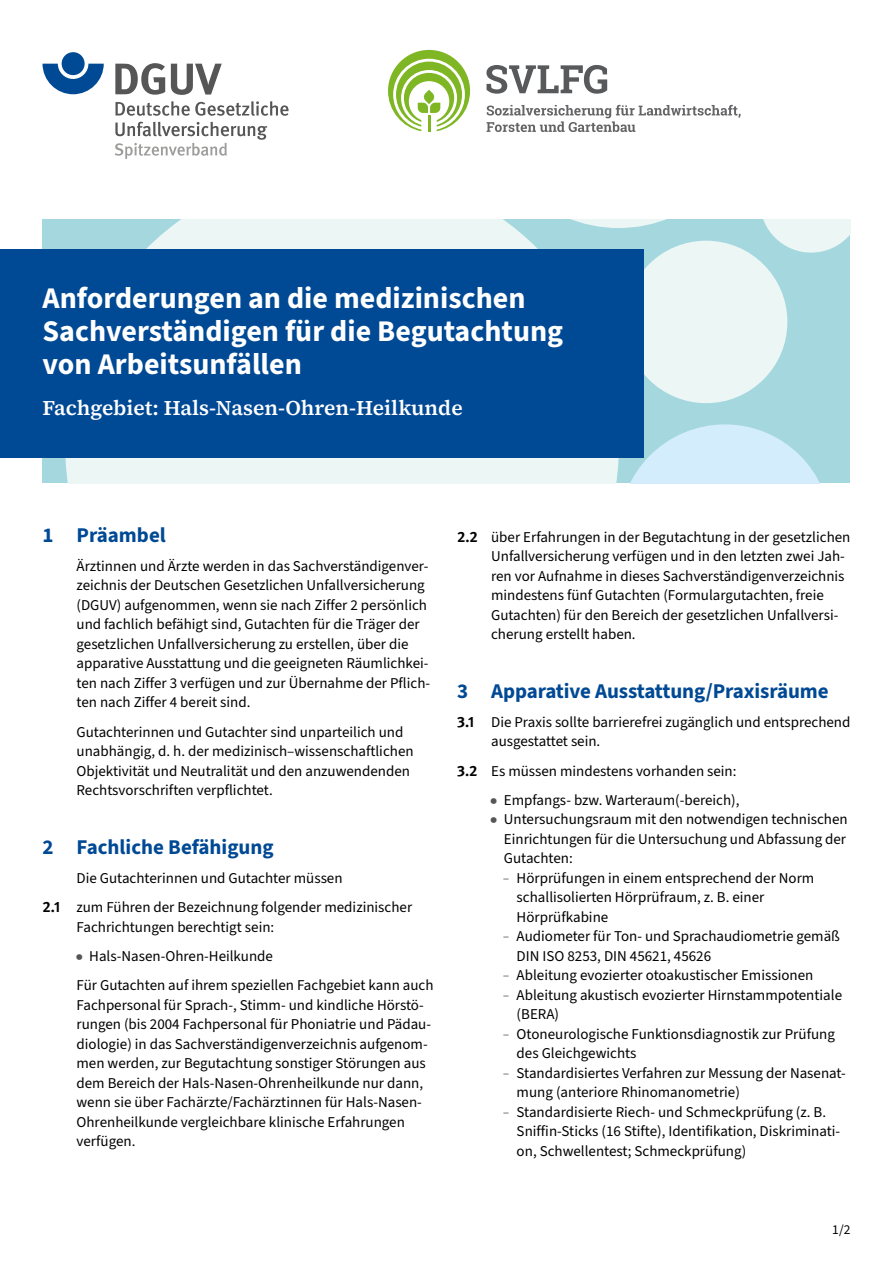
<style>
.page{position:relative;width:893px;height:1263px;background:#fff}
.page>*{position:absolute;margin:0;border:0;box-sizing:border-box;transform-origin:0 0}
._01_Überschriften_Titel_S_Cover_Card_Über{font:700 30px/33px "Source Sans 3";color:#fff}
._02_Überschriften_Inhalt_Zwischenüberschr{font:700 21px "Source Sans 3";letter-spacing:-.005em;color:#004994}
._01_Überschriften_Titel_S_Cover_Card_Unte{font:600 21px "Source Serif 4";color:#fff}
._03_Fließtext_Fließtext_Sans_10_pt{font:15px/19.5px "Source Sans 3";color:#000}
._03_Fließtext_Aufzählung_Sans_10_pt_Ebene{font:15px/19.5px "Source Sans 3";color:#000}
._03_Fließtext_Fließtext_Sans_mit_Nummerie{font:15px/19.5px "Source Sans 3";color:#000}
._03_Fließtext_Aufzählung_Sans_10_pt{font:15px/19.5px "Source Sans 3";color:#000;text-align:justify}
.t1{font:13.5px "Source Sans 3";color:#000}
.s1{font-family:"DGUV Meta";font-weight:700}
.s2{font-weight:700;font-size:12px;color:#575656}
.s3{font-size:12px;color:#575656}
</style>
<div class="page">
<div style="left:43px;top:220px;width:807px;height:263px;background:#a4d7de"></div>
<svg style="left:65px;top:220px;width:554px;height:263px;fill:#ebf6f5"></svg>
<svg style="left:485px;top:220px;width:179px;height:8px"></svg>
<svg style="left:619px;top:424px;width:201px;height:59px"></svg>
<svg style="left:763px;top:220px;width:87px;height:33px"></svg>
<div style="left:625px;top:241px;width:162px;height:162px;background:#ebf6f5;border-radius:50%"></div>
<div style="left:0;top:249px;width:643px;height:208px;background:#004994"></div>
<svg style="left:43px;top:64px;width:61px;height:30px"></svg>
<div style="left:62px;top:52px;width:23px;height:23px;background:#004994;border-radius:50%"></div>
<svg style="left:115px;top:63px;width:50px;height:32px"></svg>
<svg style="left:171px;top:64px;width:51px;height:31px"></svg>
<svg style="left:115px;top:101px;width:174px;height:15px"></svg>
<svg style="left:115px;top:122px;width:152px;height:37px"></svg>
<svg style="left:388px;top:50px;width:82px;height:82px"></svg>
<svg style="left:486px;top:65px;width:121px;height:29px"></svg>
<svg style="left:486px;top:105px;width:255px;height:27px"></svg>
<h1 class="_01_Überschriften_Titel_S_Cover_Card_Über" style="left:43px;top:281px;width:522px">Anforderungen an die medizinischen<br>Sachverständigen für die Begutachtung von Arbeitsunfällen</h1>
<h1 class="_01_Überschriften_Titel_S_Cover_Card_Unte" style="left:43px;top:394px;width:422px">Fachgebiet: Hals-Nasen-Ohren-Heilkunde</h1>
<h2 class="_02_Überschriften_Inhalt_Zwischenüberschr" style="left:43px;top:521px;width:125px">1 Präambel</h2>
<p class="_03_Fließtext_Fließtext_Sans_10_pt" style="left:77px;top:556px;width:355px">Ärztinnen und Ärzte werden in das Sachverständigenver&shy;zeichnis der Deutschen Gesetzlichen Unfallversicherung (DGUV) aufgenommen, wenn sie nach Ziffer 2 persönlich und fachlich befähigt sind, Gutachten für die Träger der gesetzlichen Unfallversicherung zu erstellen, über die apparative Ausstattung und die geeigneten Räumlichkei&shy;ten nach Ziffer 3 verfügen und zur Übernahme der Pflich&shy;ten nach Ziffer 4 bereit sind.</p>
<p class="_03_Fließtext_Fließtext_Sans_10_pt" style="left:77px;top:722px;width:339px">Gutachterinnen und Gutachter sind unparteilich und unabhängig, d. h. der medizinisch–wissenschaftlichen Objektivität und Neutralität und den anzuwendenden Rechtsvorschriften verpflichtet.</p>
<h2 class="_02_Überschriften_Inhalt_Zwischenüberschr" style="left:43px;top:833px;width:233px">2 Fachliche Befähigung</h2>
<p class="_03_Fließtext_Fließtext_Sans_10_pt" style="left:77px;top:868px;width:268px">Die Gutachterinnen und Gutachter müssen</p>
<p class="_03_Fließtext_Fließtext_Sans_mit_Nummerie" style="left:77px;top:897px;width:337px;text-indent:-34px"><span class="s1">2.1</span> zum Führen der Bezeichnung folgender medizinischer<br>Fachrichtungen berechtigt sein:</p>
<p class="_03_Fließtext_Aufzählung_Sans_10_pt" style="left:76px;top:946px;width:199px"><span class="s2">●</span> Hals-Nasen-Ohren-Heilkunde</p>
<p class="_03_Fließtext_Fließtext_Sans_10_pt" style="left:77px;top:975px;width:359px">Für Gutachten auf ihrem speziellen Fachgebiet kann auch Fachpersonal für Sprach-, Stimm- und kindliche Hörstö&shy;rungen (bis 2004 Fachpersonal für Phoniatrie und Pädau&shy;diologie) in das Sachverständigenverzeichnis aufgenom&shy;men werden, zur Begutachtung sonstiger Störungen aus dem Bereich der Hals-Nasen-Ohrenheilkunde nur dann, wenn sie über Fachärzte/Fachärztinnen für Hals-Nasen-Ohrenheilkunde vergleichbare klinische Erfahrungen verfügen.</p>
<p class="_03_Fließtext_Fließtext_Sans_mit_Nummerie" style="left:491px;top:527px;width:361px;text-indent:-34px"><span class="s1">2.2</span> über Erfahrungen in der Begutachtung in der gesetzlichen Unfallversicherung verfügen und in den letzten zwei Jah&shy;ren vor Aufnahme in dieses Sachverständigenverzeichnis mindestens fünf Gutachten (Formulargutachten, freie Gutachten) für den Bereich der gesetzlichen Unfallversi&shy;cherung erstellt haben.</p>
<h2 class="_02_Überschriften_Inhalt_Zwischenüberschr" style="left:457px;top:677px;width:373px">3 Apparative Ausstattung/Praxisräume</h2>
<p class="_03_Fließtext_Fließtext_Sans_mit_Nummerie" style="left:491px;top:712px;width:361px;text-indent:-34px"><span class="s1">3.1</span> Die Praxis sollte barrierefrei zugänglich und entsprechend ausgestattet sein.</p>
<p class="_03_Fließtext_Fließtext_Sans_mit_Nummerie" style="left:457px;top:761px;width:281px"><span class="s1">3.2</span> Es müssen mindestens vorhanden sein:</p>
<p class="_03_Fließtext_Aufzählung_Sans_10_pt" style="left:490px;top:790px;width:251px"><span class="s2">●</span> Empfangs- bzw. Warteraum(-bereich),</p>
<p class="_03_Fließtext_Aufzählung_Sans_10_pt" style="left:504px;top:810px;width:345px;text-indent:-14px"><span class="s2">●</span> Untersuchungsraum mit den notwendigen technischen Einrichtungen für die Untersuchung und Abfassung der Gutachten:</p>
<p class="_03_Fließtext_Aufzählung_Sans_10_pt_Ebene" style="left:517px;top:868px;width:299px;text-indent:-14px"><span class="s3">−</span> Hörprüfungen in einem entsprechend der Norm schallisolierten Hörprüfraum, z. B. einer<br>Hörprüfkabine</p>
<p class="_03_Fließtext_Aufzählung_Sans_10_pt_Ebene" style="left:517px;top:927px;width:325px;text-indent:-14px"><span class="s3">−</span> Audiometer für Ton- und Sprachaudiometrie gemäß<br>DIN ISO 8253, DIN 45621, 45626</p>
<p class="_03_Fließtext_Aufzählung_Sans_10_pt_Ebene" style="left:503px;top:966px;width:312px"><span class="s3">−</span> Ableitung evozierter otoakustischer Emissionen</p>
<p class="_03_Fließtext_Aufzählung_Sans_10_pt_Ebene" style="left:517px;top:985px;width:327px;text-indent:-14px"><span class="s3">−</span> Ableitung akustisch evozierter Hirnstammpotentiale (BERA)</p>
<p class="_03_Fließtext_Aufzählung_Sans_10_pt_Ebene" style="left:517px;top:1024px;width:320px;text-indent:-14px"><span class="s3">−</span> Otoneurologische Funktionsdiagnostik zur Prüfung des Gleichgewichts</p>
<p class="_03_Fließtext_Aufzählung_Sans_10_pt_Ebene" style="left:517px;top:1063px;width:331px;text-indent:-14px"><span class="s3">−</span> Standardisiertes Verfahren zur Messung der Nasenat&shy;mung (anteriore Rhinomanometrie)</p>
<p class="_03_Fließtext_Aufzählung_Sans_10_pt_Ebene" style="left:517px;top:1102px;width:325px;text-indent:-14px"><span class="s3">−</span> Standardisierte Riech- und Schmeckprüfung (z. B.<br>Sniffin-Sticks (16 Stifte), Identifikation, Diskriminati&shy;on, Schwellentest; Schmeckprüfung)</p>
<p class="t1" style="left:832px;top:1221px;width:20px">1/2</p>
</div>
